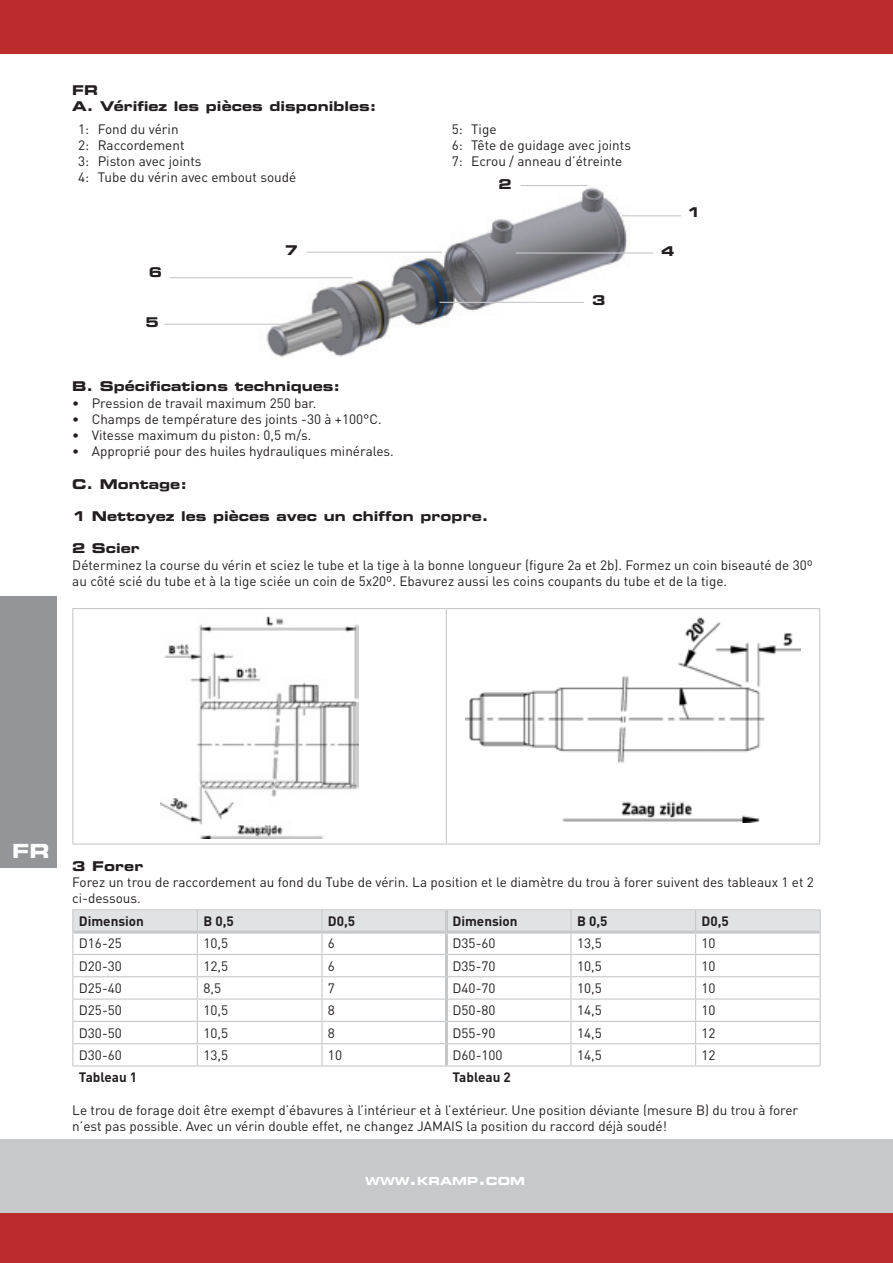
<style>
.page{position:relative;width:893px;height:1263px;background:#fff}
.page>*{position:absolute;margin:0;border:0;box-sizing:border-box;transform-origin:0 0}
.t1{font:19.5px "Eurostile LT Std Bold Ex 2";color:#fff}
.t2{font:13.5px/16.2px "DIN Pro";color:#231f20}
.t3{font:13.5px/16.2px "Eurostile LT Std Bold Ex 2";color:#231f20}
.t4{font:700 13.5px "DIN Pro";color:#231f20}
.t5{font:11.1px "Eurostile LT Std Bold Ex 2";color:#fff}
.s1{font-size:15.9px}
</style>
<div class="page">
<div style="left:0;top:1140px;width:893px;height:90px;background:#c7c8ca"></div>
<div style="left:0;top:1213px;width:893px;height:50px;background:#bb2d2d"></div>
<div style="left:0;top:0;width:893px;height:54px;background:#bb2d2d"></div>
<div style="left:0;top:597px;width:56px;height:271px;background:#939598"></div>
<img style="left:247px;top:185px;width:399px;height:172px">
<hr style="left:72px;top:608px;width:374px;height:1px;background:#c7c8ca">
<hr style="left:72px;top:609px;width:1px;height:234px;background:#c7c8ca">
<hr style="left:446px;top:608px;width:374px;height:1px;background:#c7c8ca">
<hr style="left:446px;top:609px;width:1px;height:234px;background:#c7c8ca">
<hr style="left:819px;top:609px;width:1px;height:234px;background:#c7c8ca">
<hr style="left:72px;top:843px;width:374px;height:2px;background:#c7c8ca">
<hr style="left:446px;top:843px;width:374px;height:2px;background:#c7c8ca">
<img style="left:160px;top:616px;width:199px;height:222px">
<img style="left:465px;top:617px;width:336px;height:205px">
<svg style="left:72px;top:910px;width:749px;height:155px"></svg>
<hr style="left:73px;top:931px;width:124px;height:3px;background:#c7c8ca">
<hr style="left:197px;top:931px;width:125px;height:3px;background:#c7c8ca">
<hr style="left:322px;top:931px;width:124px;height:3px;background:#c7c8ca">
<hr style="left:446px;top:931px;width:125px;height:3px;background:#c7c8ca">
<hr style="left:571px;top:931px;width:125px;height:3px;background:#c7c8ca">
<hr style="left:696px;top:931px;width:124px;height:3px;background:#c7c8ca">
<hr style="left:72px;top:909px;width:125px;height:1px;background:#c7c8ca">
<hr style="left:197px;top:909px;width:125px;height:1px;background:#c7c8ca">
<hr style="left:322px;top:909px;width:124px;height:1px;background:#c7c8ca">
<hr style="left:446px;top:909px;width:125px;height:1px;background:#c7c8ca">
<hr style="left:571px;top:909px;width:125px;height:1px;background:#c7c8ca">
<hr style="left:696px;top:909px;width:125px;height:1px;background:#c7c8ca">
<hr style="left:445px;top:910px;width:3px;height:21px;background:#c7c8ca">
<hr style="left:445px;top:934px;width:3px;height:20px;background:#c7c8ca">
<hr style="left:445px;top:954px;width:3px;height:23px;background:#c7c8ca">
<hr style="left:445px;top:977px;width:3px;height:22px;background:#c7c8ca">
<hr style="left:445px;top:999px;width:3px;height:22px;background:#c7c8ca">
<hr style="left:445px;top:1021px;width:3px;height:23px;background:#c7c8ca">
<hr style="left:445px;top:1044px;width:3px;height:21px;background:#c7c8ca">
<hr style="left:72px;top:1065px;width:125px;height:1px;background:#c7c8ca">
<hr style="left:197px;top:1065px;width:125px;height:1px;background:#c7c8ca">
<hr style="left:322px;top:1065px;width:124px;height:1px;background:#c7c8ca">
<hr style="left:446px;top:1065px;width:125px;height:1px;background:#c7c8ca">
<hr style="left:571px;top:1065px;width:125px;height:1px;background:#c7c8ca">
<hr style="left:696px;top:1065px;width:125px;height:1px;background:#c7c8ca">
<hr style="left:164px;top:324px;width:135px;height:1px;background:#c7c8ca">
<hr style="left:170px;top:277px;width:182px;height:1px;background:#c7c8ca">
<hr style="left:440px;top:302px;width:144px;height:1px;background:#c7c8ca">
<hr style="left:307px;top:252px;width:135px;height:1px;background:#c7c8ca">
<hr style="left:516px;top:252px;width:137px;height:2px;background:#c7c8ca">
<hr style="left:520px;top:185px;width:67px;height:1px;background:#c7c8ca">
<hr style="left:622px;top:215px;width:59px;height:1px;background:#c7c8ca">
<p class="t3" style="left:72px;top:82px;width:306px">FR<br>A. Vérifiez les pièces disponibles:</p>
<p class="t2" style="left:78px;top:120px;width:220px">1: Fond du vérin<br>2: Raccordement<br>3: Piston avec joints<br>4: Tube du vérin avec embout soudé</p>
<p class="t2" style="left:452px;top:120px;width:181px">5: Tige<br>6: Tête de guidage avec joints<br>7: Ecrou / anneau d’étreinte</p>
<p class="t3" style="left:499px;top:175px;width:15px">2</p>
<p class="t3" style="left:149px;top:263px;width:15px">6</p>
<p class="t3" style="left:146px;top:314px;width:15px">5</p>
<p class="t3" style="left:285px;top:241px;width:15px">7</p>
<p class="t3" style="left:592px;top:292px;width:15px">3</p>
<p class="t3" style="left:661px;top:242px;width:15px">4</p>
<p class="t3" style="left:687px;top:204px;width:15px">1</p>
<p class="t3" style="left:72px;top:378px;width:269px">B. Spécifications techniques:</p>
<p class="t2" style="left:72px;top:394px;width:246px">• Pression de travail maximum 250 bar.</p>
<p class="t2" style="left:72px;top:410px;width:311px">• Champs de température des joints -30 à +100°C.</p>
<p class="t2" style="left:72px;top:426px;width:241px">• Vitesse maximum du piston: 0,5 m/s.</p>
<p class="t2" style="left:72px;top:443px;width:323px">• Approprié pour des huiles hydrauliques minérales.</p>
<p class="t3" style="left:72px;top:475px;width:116px">C. Montage:</p>
<p class="t3" style="left:72px;top:508px;width:418px">1 Nettoyez les pièces avec un chiffon propre.</p>
<p class="t3" style="left:72px;top:540px;width:69px">2 Scier</p>
<p class="t2" style="left:72px;top:556px;width:742px">Déterminez la course du vérin et sciez le tube et la tige à la bonne longueur (figure 2a et 2b). Formez un coin biseauté de 30º au côté scié du tube et à la tige sciée un coin de 5x20º. Ebavurez aussi les coins coupants du tube et de la tige.</p>
<h1 class="t1" style="left:12px;top:837px;width:19px">FR</h1>
<p class="t3" style="left:72px;top:858px;width:73px">3 Forer</p>
<p class="t2" style="left:72px;top:874px;width:743px">Forez un trou de raccordement au fond du Tube de vérin. La position et le diamètre du trou à forer suivent des tableaux 1 et 2 ci-dessous.</p>
<p class="t4" style="left:79px;top:912px;width:67px">Dimension</p>
<p class="t4" style="left:203px;top:912px;width:32px">B 0,5</p>
<p class="t4" style="left:328px;top:912px;width:29px">D0,5</p>
<p class="t4" style="left:452px;top:912px;width:67px">Dimension</p>
<p class="t4" style="left:577px;top:912px;width:32px">B 0,5</p>
<p class="t4" style="left:702px;top:912px;width:29px">D0,5</p>
<p class="t2" style="left:79px;top:935px;width:45px">D16-25</p>
<p class="t2" style="left:203px;top:935px;width:26px">10,5</p>
<p class="t2" style="left:328px;top:935px;width:9px">6</p>
<p class="t2" style="left:452px;top:935px;width:45px">D35-60</p>
<p class="t2" style="left:577px;top:935px;width:26px">13,5</p>
<p class="t2" style="left:702px;top:935px;width:16px">10</p>
<p class="t2" style="left:79px;top:957px;width:45px">D20-30</p>
<p class="t2" style="left:203px;top:957px;width:26px">12,5</p>
<p class="t2" style="left:328px;top:957px;width:9px">6</p>
<p class="t2" style="left:452px;top:957px;width:45px">D35-70</p>
<p class="t2" style="left:577px;top:957px;width:26px">10,5</p>
<p class="t2" style="left:702px;top:957px;width:16px">10</p>
<p class="t2" style="left:79px;top:979px;width:45px">D25-40</p>
<p class="t2" style="left:203px;top:979px;width:19px">8,5</p>
<p class="t2" style="left:328px;top:979px;width:9px">7</p>
<p class="t2" style="left:452px;top:979px;width:45px">D40-70</p>
<p class="t2" style="left:577px;top:979px;width:26px">10,5</p>
<p class="t2" style="left:702px;top:979px;width:16px">10</p>
<p class="t2" style="left:79px;top:1002px;width:45px">D25-50</p>
<p class="t2" style="left:203px;top:1002px;width:26px">10,5</p>
<p class="t2" style="left:328px;top:1002px;width:9px">8</p>
<p class="t2" style="left:452px;top:1002px;width:45px">D50-80</p>
<p class="t2" style="left:577px;top:1002px;width:26px">14,5</p>
<p class="t2" style="left:702px;top:1002px;width:16px">10</p>
<p class="t2" style="left:79px;top:1024px;width:45px">D30-50</p>
<p class="t2" style="left:203px;top:1024px;width:26px">10,5</p>
<p class="t2" style="left:328px;top:1024px;width:9px">8</p>
<p class="t2" style="left:452px;top:1024px;width:45px">D55-90</p>
<p class="t2" style="left:577px;top:1024px;width:26px">14,5</p>
<p class="t2" style="left:702px;top:1024px;width:16px">12</p>
<p class="t2" style="left:79px;top:1046px;width:45px">D30-60</p>
<p class="t2" style="left:203px;top:1046px;width:26px">13,5</p>
<p class="t2" style="left:328px;top:1046px;width:16px">10</p>
<p class="t2" style="left:452px;top:1046px;width:52px">D60-100</p>
<p class="t2" style="left:577px;top:1046px;width:26px">14,5</p>
<p class="t2" style="left:702px;top:1046px;width:16px">12</p>
<p class="t4" style="left:79px;top:1068px;width:60px">Tableau 1</p>
<p class="t4" style="left:452px;top:1068px;width:60px">Tableau 2</p>
<p class="t2" style="left:72px;top:1101px;width:727px">Le trou de forage doit être exempt d’ébavures à l’intérieur et à l’extérieur. Une position déviante (mesure B) du trou à forer n’est pas possible. Avec un vérin double effet, ne changez JAMAIS la position du raccord déjà soudé!</p>
<p class="t5" style="left:365px;top:1173px;width:161px">WWW<span class="s1">.</span>KRAMP<span class="s1">.</span>COM</p>
</div>
